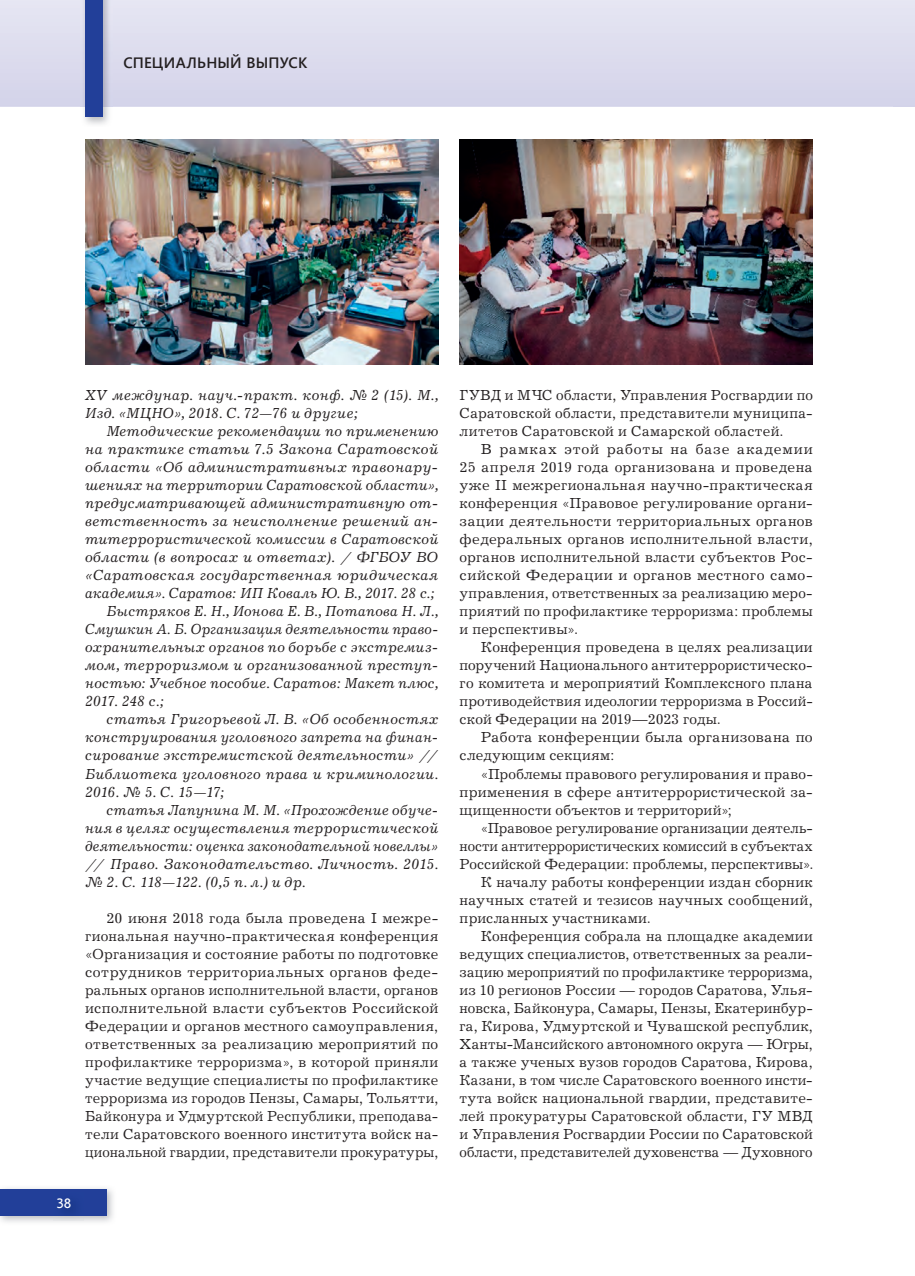
<style>
.page{position:relative;width:915px;height:1276px;background:#fff}
.page>*{position:absolute;margin:0;border:0;box-sizing:border-box;transform-origin:0 0}
.t1{font:15px/18px "Journal C";letter-spacing:.01em;color:#231f20;text-align:justify}
.t2{font:italic 15px/18px "Journal C";letter-spacing:.02em;color:#231f20}
.t3{font:italic 15px "Journal C";color:#231f20}
.t4{font:600 15px "Segoe UI";letter-spacing:.01em;color:#231f20}
.t5{font:14.25px "Journal Sans C";color:#fff}
</style>
<div class="page">
<img style="left:85px;top:139px;width:353px;height:225px">
<img style="left:459px;top:139px;width:353px;height:225px">
<img style="left:0;top:1188px;width:113px;height:34px">
<div style="left:0;top:1189px;width:106px;height:26px;background:#223f99"></div>
<div style="left:893px;top:0;width:21px;height:107px;background:#dde"></div>
<svg style="left:0;top:0;width:893px;height:107px;background:#dcdcee"></svg>
<img style="left:81px;top:0;width:31px;height:125px">
<div style="left:85px;top:0;width:17px;height:117px;background:#223f99"></div>
<img style="left:53px;top:1205px;width:31px;height:15px">
<p class="t4" style="left:123px;top:52px;width:185px">СПЕЦИАЛЬНЫЙ ВЫПУСК</p>
<p class="t2" style="left:85px;top:388px;width:354px">XV междунар. науч.-практ. конф. № 2 (15). М.,<br>Изд. «МЦНО», 2018. С. 72—76 и другие;</p>
<p class="t2" style="left:106px;top:424px;width:333px">Методические рекомендации по применению</p>
<p class="t2" style="left:85px;top:442px;width:354px">на практике статьи 7.5 Закона Саратовской</p>
<p class="t2" style="left:85px;top:460px;width:354px">области «Об административных правонару-</p>
<p class="t2" style="left:85px;top:478px;width:354px">шениях на территории Саратовской области»,</p>
<p class="t2" style="left:85px;top:496px;width:354px">предусматривающей административную от-</p>
<p class="t2" style="left:85px;top:514px;width:354px">ветственность за неисполнение решений ан-</p>
<p class="t2" style="left:85px;top:532px;width:354px">титеррористической комиссии в Саратовской</p>
<p class="t2" style="left:85px;top:550px;width:354px">области (в вопросах и ответах). / ФГБОУ ВО</p>
<p class="t2" style="left:85px;top:568px;width:354px">«Саратовская государственная юридическая</p>
<p class="t3" style="left:85px;top:588px;width:351px">академия». Саратов: ИП Коваль Ю. В., 2017. 28 с.;</p>
<p class="t2" style="left:106px;top:604px;width:333px">Быстряков Е. Н., Ионова Е. В., Потапова Н. Л.,</p>
<p class="t2" style="left:85px;top:622px;width:354px">Смушкин А. Б. Организация деятельности право-</p>
<p class="t2" style="left:85px;top:640px;width:354px">охранительных органов по борьбе с экстремиз-</p>
<p class="t2" style="left:85px;top:658px;width:354px">мом, терроризмом и организованной преступ-</p>
<p class="t2" style="left:85px;top:676px;width:354px">ностью: Учебное пособие. Саратов: Макет плюс,</p>
<p class="t2" style="left:85px;top:694px;width:80px">2017. 248 с.;</p>
<p class="t2" style="left:106px;top:712px;width:333px">статья Григорьевой Л. В. «Об особенностях</p>
<p class="t2" style="left:85px;top:730px;width:354px">конструирования уголовного запрета на финан-</p>
<p class="t2" style="left:85px;top:748px;width:354px">сирование экстремистской деятельности» //</p>
<p class="t2" style="left:85px;top:766px;width:354px">Библиотека уголовного права и криминологии.</p>
<p class="t2" style="left:85px;top:784px;width:141px">2016. № 5. С. 15—17;</p>
<p class="t2" style="left:106px;top:802px;width:333px">статья Лапунина М. М. «Прохождение обуче-</p>
<p class="t2" style="left:85px;top:820px;width:354px">ния в целях осуществления террористической</p>
<p class="t2" style="left:85px;top:838px;width:354px">деятельности: оценка законодательной новеллы»</p>
<p class="t2" style="left:85px;top:856px;width:354px">// Право. Законодательство. Личность. 2015.</p>
<p class="t2" style="left:85px;top:874px;width:222px">№ 2. С. 118—122. (0,5 п. л.) и др.</p>
<p class="t1" style="left:85px;top:910px;width:354px;text-indent:21px">20 июня 2018 года была проведена I межре&shy;гиональная научно-практическая конференция «Организация и состояние работы по подготовке сотрудников территориальных органов феде&shy;ральных органов исполнительной власти, органов исполнительной власти субъектов Российской Федерации и органов местного самоуправления, ответственных за реализацию мероприятий по профилактике терроризма», в которой приняли участие ведущие специалисты по профилактике терроризма из городов Пензы, Самары, Тольятти, Байконура и Удмуртской Республики, преподава&shy;тели Саратовского военного института войск на&shy;циональной гвардии, представители прокуратуры,</p>
<p class="t5" style="left:56px;top:1195px;width:16px">38</p>
<p class="t1" style="left:459px;top:388px;width:354px">ГУВД и МЧС области, Управления Росгвардии по Саратовской области, представители муниципа&shy;литетов Саратовской и Самарской областей.</p>
<p class="t1" style="left:459px;top:442px;width:354px;text-indent:21px">В рамках этой работы на базе академии 25 апреля 2019 года организована и проведена уже II межрегиональная научно-практическая конференция «Правовое регулирование органи&shy;зации деятельности территориальных органов федеральных органов исполнительной власти, органов исполнительной власти субъектов Рос&shy;сийской Федерации и органов местного само&shy;управления, ответственных за реализацию меро&shy;приятий по профилактике терроризма: проблемы и перспективы».</p>
<p class="t1" style="left:459px;top:640px;width:354px;text-indent:21px">Конференция проведена в целях реализации поручений Национального антитеррористическо&shy;го комитета и мероприятий Комплексного плана противодействия идеологии терроризма в Россий&shy;ской Федерации на 2019—2023 годы.</p>
<p class="t1" style="left:459px;top:730px;width:354px;text-indent:21px">Работа конференции была организована по следующим секциям:</p>
<p class="t1" style="left:459px;top:766px;width:354px;text-indent:21px">«Проблемы правового регулирования и право&shy;применения в сфере антитеррористической за&shy;щищенности объектов и территорий»;</p>
<p class="t1" style="left:480px;top:820px;width:333px">«Правовое регулирование организации деятель-</p>
<p class="t1" style="left:459px;top:838px;width:354px">ности антитеррористических комиссий в субъектах</p>
<p class="t1" style="left:459px;top:856px;width:354px">Российской Федерации: проблемы, перспективы».</p>
<p class="t1" style="left:480px;top:874px;width:333px">К началу работы конференции издан сборник</p>
<p class="t1" style="left:459px;top:892px;width:354px">научных статей и тезисов научных сообщений,</p>
<p class="t1" style="left:459px;top:910px;width:192px">присланных участниками.</p>
<p class="t1" style="left:480px;top:928px;width:333px">Конференция собрала на площадке академии</p>
<p class="t1" style="left:459px;top:946px;width:354px">ведущих специалистов, ответственных за реали-</p>
<p class="t1" style="left:459px;top:964px;width:354px">зацию мероприятий по профилактике терроризма,</p>
<p class="t1" style="left:459px;top:982px;width:354px">из 10 регионов России — городов Саратова, Улья-</p>
<p class="t1" style="left:459px;top:1000px;width:354px">новска, Байконура, Самары, Пензы, Екатеринбур-</p>
<p class="t1" style="left:459px;top:1018px;width:354px">га, Кирова, Удмуртской и Чувашской республик,</p>
<p class="t1" style="left:459px;top:1036px;width:354px">Ханты-Мансийского автономного округа — Югры,</p>
<p class="t1" style="left:459px;top:1054px;width:354px">а также ученых вузов городов Саратова, Кирова,</p>
<p class="t1" style="left:459px;top:1072px;width:354px">Казани, в том числе Саратовского военного инсти-</p>
<p class="t1" style="left:459px;top:1090px;width:354px">тута войск национальной гвардии, представите-</p>
<p class="t1" style="left:459px;top:1108px;width:354px">лей прокуратуры Саратовской области, ГУ МВД</p>
<p class="t1" style="left:459px;top:1126px;width:355px">и Управления Росгвардии России по Саратовской</p>
<p class="t1" style="left:459px;top:1144px;width:354px">области, представителей духовенства — Духовного</p>
</div>
